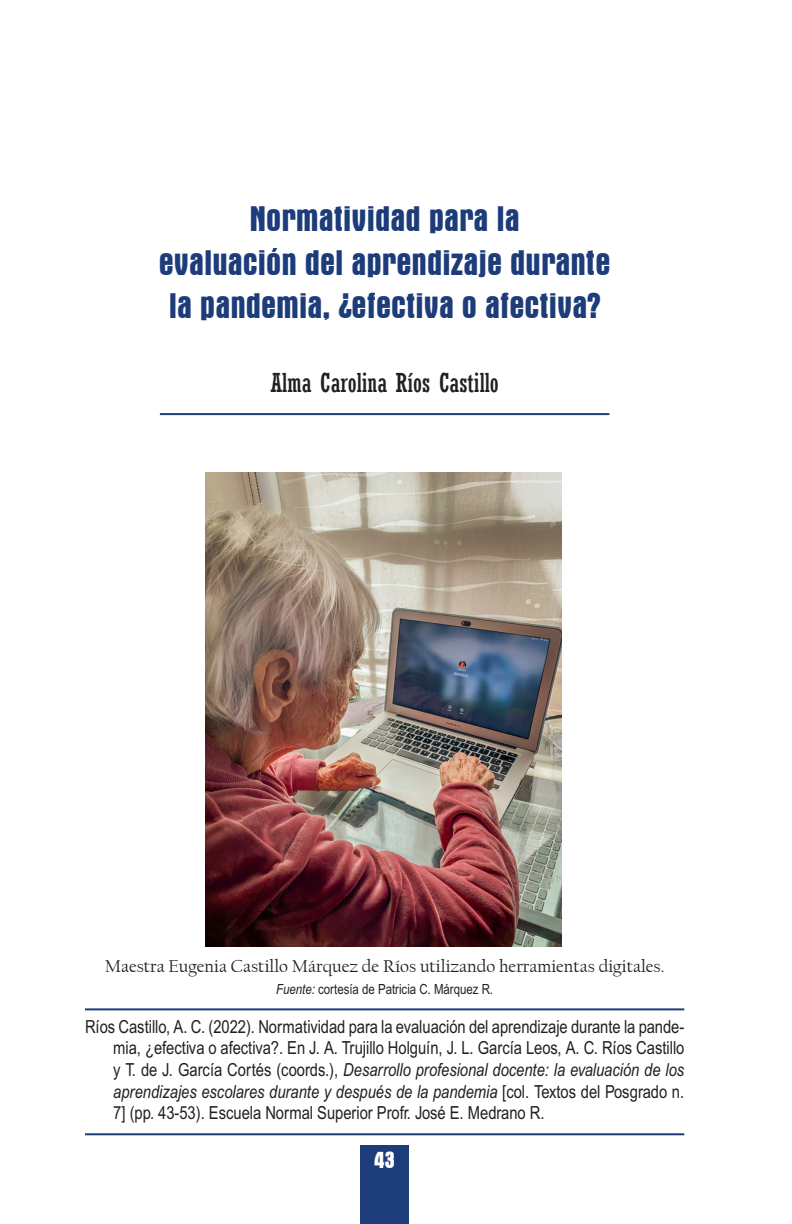
<style>
.page{position:relative;width:792px;height:1224px;background:#fff}
.page>*{position:absolute;margin:0;border:0;box-sizing:border-box;transform-origin:0 0}
.t1{font:700 condensed 36px/43.2px "Aurora BT";color:#1d3c7a;text-align:center}
.t2{font:condensed 26px "Rockwell";color:#231f20}
.t3{font:700 condensed 24px "Aurora BT";color:#fff}
.t4{font:18px/21.6px "Arial Narrow MT Std";color:#231f20;text-align:justify}
.t5{font:18px "Californian FB";color:#231f20}
.t6{font:14px "Arial Narrow MT Std";color:#231f20}
.s1{font-style:italic}
</style>
<div class="page">
<div style="left:360px;top:1146px;width:49px;height:78px;background:#1d3c7a"></div>
<hr style="left:85px;top:1133px;width:599px;height:2px;background:#1d3c7a">
<hr style="left:85px;top:1008px;width:599px;height:2px;background:#1d3c7a">
<hr style="left:160px;top:413px;width:449px;height:2px;background:#1d3c7a">
<img style="left:206px;top:472px;width:355px;height:475px">
<h1 class="t1" style="left:159px;top:198px;width:453px">Normatividad para la<br>evaluación del aprendizaje durante la pandemia, ¿efectiva o afectiva?</h1>
<h2 class="t2" style="left:270px;top:368px;width:230px">Alma Carolina Ríos Castillo</h2>
<p class="t5" style="left:105px;top:956px;width:561px">Maestra Eugenia Castillo Márquez de Ríos utilizando herramientas digitales.</p>
<p class="t6" style="left:276px;top:981px;width:219px"><span class="s1">Fuente:</span> cortesía de Patricia C. Márquez R.</p>
<p class="t4" style="left:113px;top:1015px;width:573px;text-indent:-28px">Ríos Castillo, A. C. (2022). Normatividad para la evaluación del aprendizaje durante la pande&shy;mia, ¿efectiva o afectiva?. En J. A. Trujillo Holguín, J. L. García Leos, A. C. Ríos Castillo y T. de J. García Cortés (coords.), <span class="s1">Desarrollo profesional docente: la evaluación de los aprendizajes escolares durante y después de la pandemia</span> [col. Textos del Posgrado n.<br>7] (pp. 43-53). Escuela Normal Superior Profr. José E. Medrano R.</p>
<h3 class="t3" style="left:374px;top:1146px;width:22px">43</h3>
</div>
